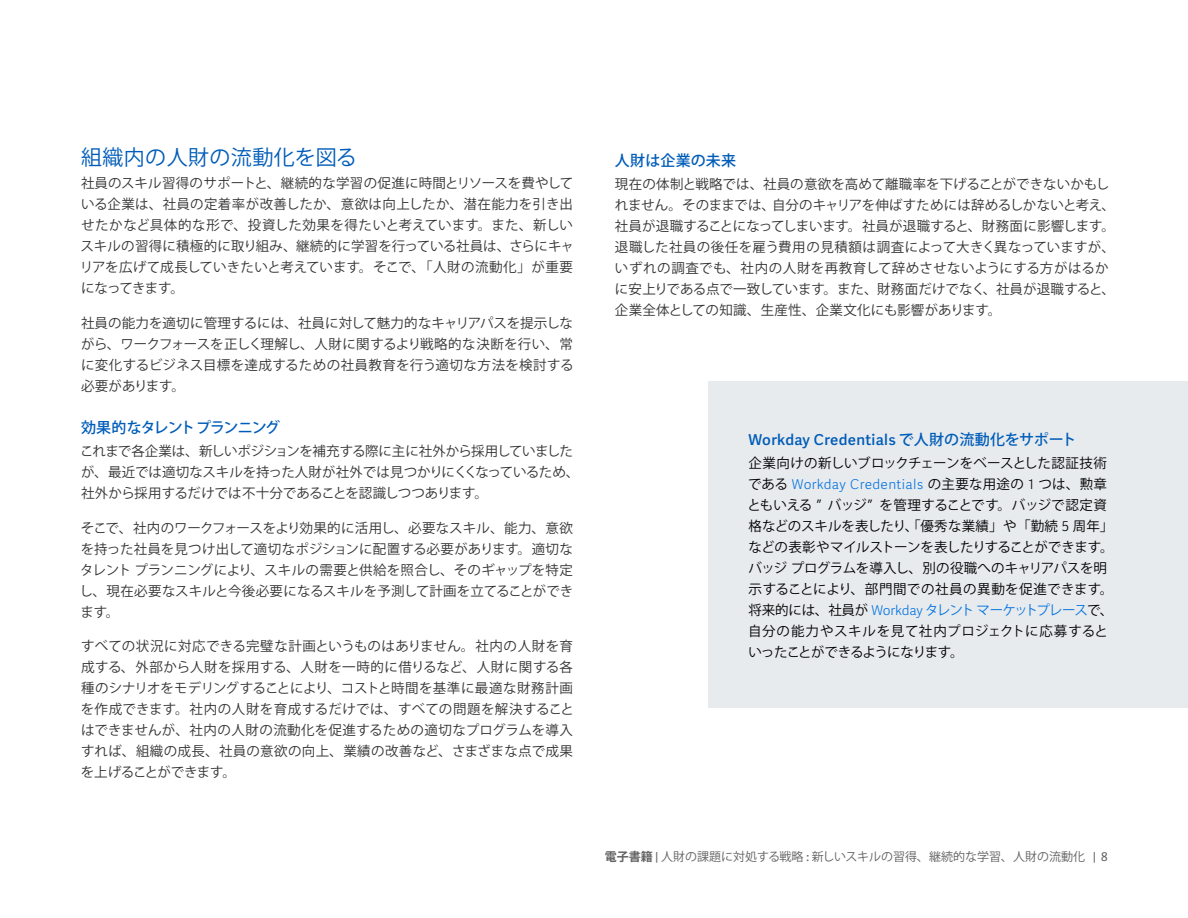
<style>
.page{position:relative;width:1188px;height:918px;background:#fff}
.page>*{position:absolute;margin:0;border:0;box-sizing:border-box;transform-origin:0 0}
.t1{font:21px "Koz Go Pro";letter-spacing:.02em;color:#005cb9}
.t2{font:500 15px "Workday Adelle Sans";letter-spacing:.02em;color:#005cb9}
.t3{font:500 15px "Koz Go Pro";letter-spacing:-.06em;color:#005cb9}
.t4{font:500 15px "Koz Go Pro";letter-spacing:.005em;color:#005cb9}
.t5{font:13.5px/21px "Koz Go Pro";color:#333;text-align:justify}
.t6{font:13.5px/21px "Koz Go Pro";letter-spacing:-.01em;color:#000}
.t7{font:13.5px/21px "Koz Go Pro";letter-spacing:-.02em;color:#333}
.t8{font:300 13.5px "Workday Adelle Sans";letter-spacing:.02em;color:#0875e1}
.t9{font:12px "Koz Go Pro";color:#616161}
.s1{font-family:"Koz Go Pro"}
.s2{font-family:"Koz Go Pro";font-weight:400;color:#000}
.s3{color:#000}
.s4{font-family:"Workday Adelle Sans";font-weight:300}
.s5{font-family:"Workday Adelle Sans";font-weight:300;color:#0875e1}
.s6{color:#0875e1}
.s7{font-weight:700}
.s8{font-family:"Workday Adelle Sans"}
</style>
<div class="page">
<div style="left:708px;top:381px;width:480px;height:327px;background:#e8ebed"></div>
<h1 class="t1" style="left:81px;top:143px;width:277px">組織内の人財の流動化を図る</h1>
<p class="t5" style="left:80px;top:173px;width:496px">社員のスキル習得のサポートと、継続的な学習の促進に時間とリソースを費やしている企業は、社員の定着率が改善したか、意欲は向上したか、潜在能力を引き出せたかなど具体的な形で、投資した効果を得たいと考えています。また、新しいスキルの習得に積極的に取り組み、継続的に学習を行っている社員は、さらにキャリアを広げて成長していきたいと考えています。そこで、「人財の流動化」が重要になってきます。</p>
<p class="t5" style="left:81px;top:313px;width:494px">社員の能力を適切に管理するには、社員に対して魅力的なキャリアパスを提示しながら、ワークフォースを正しく理解し、人財に関するより戦略的な決断を行い、常に変化するビジネス目標を達成するための社員教育を行う適切な方法を検討する必要があります。</p>
<p class="t3" style="left:81px;top:418px;width:201px">効果的なタレントプランニング</p>
<p class="t7" style="left:80px;top:441px;width:501px">これまで各企業は、新しいポジションを補充する際に主に社外から採用していましたが、最近では適切なスキルを持った人財が社外では見つかりにくくなっているため、社外から採用するだけでは不十分であることを認識しつつあります。</p>
<p class="t5" style="left:80px;top:518px;width:495px">そこで、社内のワークフォースをより効果的に活用し、必要なスキル、能力、意欲を持った社員を見つけ出して適切なポジションに配置する必要があります。適切なタレントプランニングにより、スキルの需要と供給を照合し、そのギャップを特定し、現在必要なスキルと今後必要になるスキルを予測して計画を立てることができます。</p>
<p class="t5" style="left:81px;top:636px;width:495px">すべての状況に対応できる完璧な計画というものはありません。社内の人財を育成する、外部から人財を採用する、人財を一時的に借りるなど、人財に関する各種のシナリオをモデリングすることにより、コストと時間を基準に最適な財務計画を作成できます。社内の人財を育成するだけでは、すべての問題を解決することはできませんが、社内の人財の流動化を促進するための適切なプログラムを導入すれば、組織の成長、社員の意欲の向上、業績の改善など、さまざまな点で成果を上げることができます。</p>
<p class="t4" style="left:615px;top:151px;width:123px">人財は企業の未来</p>
<p class="t5" style="left:615px;top:174px;width:502px;text-align:left">現在の体制と戦略では、社員の意欲を高めて離職率を下げることができないかもしれません。そのままでは、自分のキャリアを伸ばすためには辞めるしかないと考え、社員が退職することになってしまいます。社員が退職すると、財務面に影響します。退職した社員の後任を雇う費用の見積額は調査によって大きく異なっていますが、いずれの調査でも、社内の人財を再教育して辞めさせないようにする方がはるかに安上りである点で一致しています。また、財務面だけでなく、社員が退職すると、企業全体としての知識、生産性、企業文化にも影響があります。</p>
<p class="t2" style="left:748px;top:431px;width:330px">Workday Credentials <span class="s1">で人財の流動化をサポート</span></p>
<p class="t6" style="left:748px;top:453px;width:360px">企業向けの新しいブロックチェーンをベースとした認証技術</p>
<p class="t8" style="left:748px;top:476px;width:360px"><span class="s2">である</span> Workday Credentials <span class="s2">の主要な用途の</span> <span class="s3">1</span> <span class="s2">つは、勲章</span></p>
<p class="t6" style="left:747px;top:495px;width:368px">ともいえる ” バッジ” を管理することです。バッジで認定資格などのスキルを表したり、「優秀な業績」や「勤続 <span class="s4">5</span> 周年」などの表彰やマイルストーンを表したりすることができます。バッジプログラムを導入し、別の役職へのキャリアパスを明示することにより、部門間での社員の異動を促進できます。将来的には、社員が <span class="s5">Workday</span> <span class="s6">タレントマーケットプレース</span>で、自分の能力やスキルを見て社内プロジェクトに応募するといったことができるようになります。</p>
<p class="t9" style="left:605px;top:848px;width:505px"><span class="s7">電子書籍</span> <span class="s8">|</span> 人財の課題に対処する戦略 <span class="s8">:</span> 新しいスキルの習得、継続的な学習、人財の流動化 <span class="s8">| 8</span></p>
</div>
